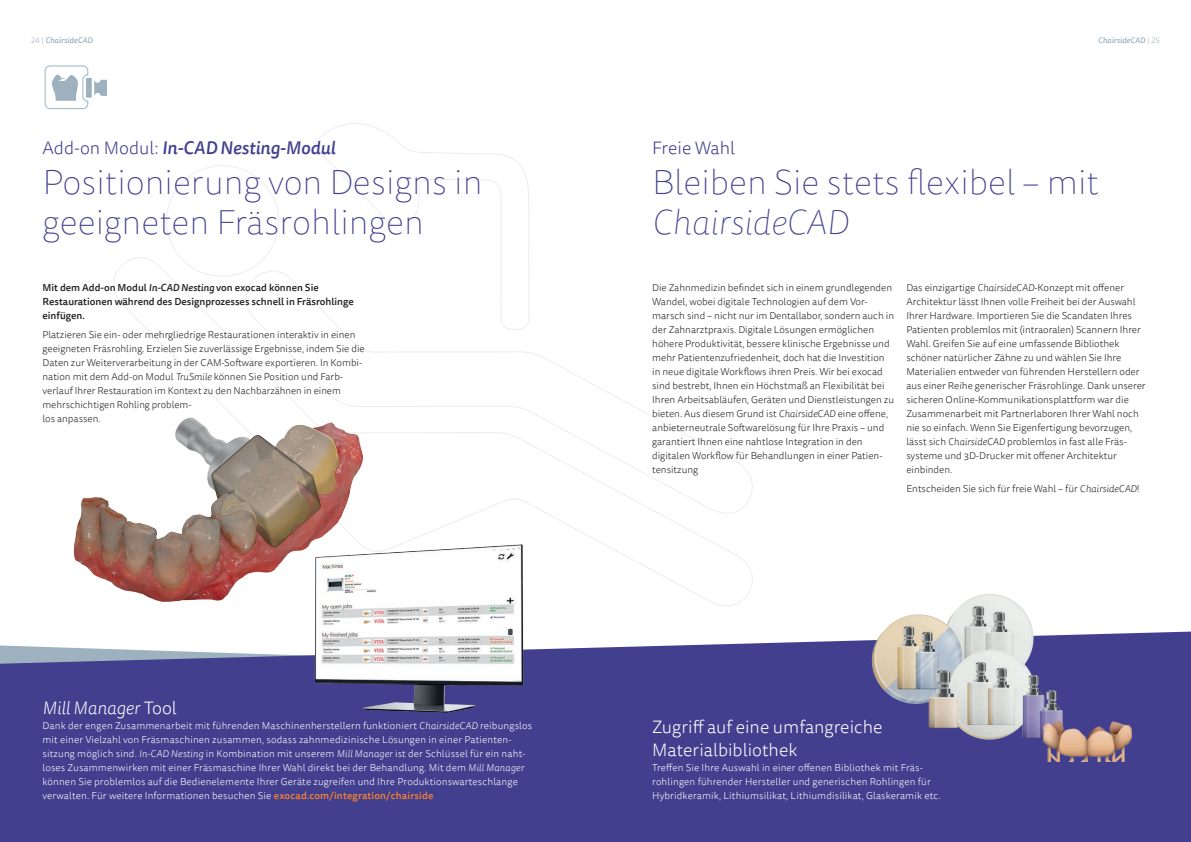
<style>
.page{position:relative;width:1191px;height:842px;background:#fff}
.page>*{position:absolute;margin:0;border:0;box-sizing:border-box;transform-origin:0 0}
.t1{font:100 35px/40px "Tisa Sans Pro";color:#413f8e}
.t2{font:italic 100 35px "Tisa Sans Pro";color:#413f8e}
.t3{font:300 18px/23px "Tisa Sans Pro";color:#fff}
.t4{font:italic 500 18px "Tisa Sans Pro";color:#413f8e}
.t5{font:italic 300 18px "Tisa Sans Pro";color:#fff}
.t6{font:300 18px "Tisa Sans Pro";letter-spacing:-.005em;color:#413f8e}
.t7{font:300 10px/14px "Tisa Sans Pro";color:#231f20}
.t8{font:300 10px/14px "Tisa Sans Pro";letter-spacing:.015em;color:#fff}
.t9{font:500 10px/14px "Tisa Sans Pro";color:#231f20}
.t10{font:italic 500 8px "Tisa Sans Pro";color:#9db2be}
.s1{font-weight:300;font-style:normal}
.s2{font-style:italic}
.s3{font-style:normal}
.s4{font-weight:500;color:#f48232}
</style>
<div class="page">
<div style="left:0;top:632px;width:1191px;height:210px;background:#413f8e"></div>
<svg style="left:244px;top:272px;width:509px;height:246px"></svg>
<svg style="left:312px;top:123px;width:217px;height:207px"></svg>
<svg style="left:166px;top:165px;width:113px;height:112px"></svg>
<img style="left:73px;top:394px;width:296px;height:208px">
<img style="left:955px;top:594px;width:78px;height:56px">
<img style="left:872px;top:611px;width:92px;height:93px">
<img style="left:945px;top:650px;width:90px;height:90px">
<img style="left:898px;top:657px;width:90px;height:91px">
<img style="left:997px;top:662px;width:90px;height:91px">
<svg style="left:45px;top:66px;width:62px;height:43px"></svg>
<img style="left:1042px;top:702px;width:90px;height:60px">
<img style="left:307px;top:540px;width:222px;height:181px">
<p class="t10" style="left:31px;top:34px;width:63px"><span class="s1">24 |</span> ChairsideCAD</p>
<p class="t10" style="left:1098px;top:34px;width:63px">ChairsideCAD <span class="s1">| 25</span></p>
<h2 class="t4" style="left:43px;top:136px;width:294px"><span class="s1">Add-on Modul:</span> In-CAD Nesting-Modul</h2>
<h1 class="t1" style="left:43px;top:164px;width:441px">Positionierung von Designs in geeigneten Fräsrohlingen</h1>
<p class="t9" style="left:43px;top:280px;width:313px">Mit dem Add-on Modul <span class="s2">In-CAD Nesting</span> von exocad können Sie<br>Restaurationen während des Designprozesses schnell in Fräsrohlinge einfügen.</p>
<p class="t7" style="left:43px;top:328px;width:324px">Platzieren Sie ein- oder mehrgliedrige Restaurationen interaktiv in einen geeigneten Fräsrohling. Erzielen Sie zuverlässige Ergebnisse, indem Sie die Daten zur Weiterverarbeitung in der CAM-Software exportieren. In Kombi&shy;nation mit dem Add-on Modul <span class="s2">TruSmile</span> können Sie Position und Farb&shy;verlauf Ihrer Restauration im Kontext zu den Nachbarzähnen in einem mehrschichtigen Rohling problem-<br>los anpassen.</p>
<h2 class="t5" style="left:43px;top:696px;width:136px">Mill Manager <span class="s3">Tool</span></h2>
<p class="t8" style="left:43px;top:719px;width:491px">Dank der engen Zusammenarbeit mit führenden Maschinenherstellern funktioniert <span class="s2">ChairsideCAD</span> reibungslos mit einer Vielzahl von Fräsmaschinen zusammen, sodass zahnmedizinische Lösungen in einer Patienten&shy;sitzung möglich sind. <span class="s2">In-CAD Nesting</span> in Kombination mit unserem <span class="s2">Mill Manager</span> ist der Schlüssel für ein naht&shy;loses Zusammenwirken mit einer Fräsmaschine Ihrer Wahl direkt bei der Behandlung. Mit dem <span class="s2">Mill Manager </span>können Sie problemlos auf die Bedienelemente Ihrer Geräte zugreifen und Ihre Produktionswarteschlange verwalten. Für weitere Informationen besuchen Sie <span class="s4">exocad.com/integration/chairside</span></p>
<h2 class="t6" style="left:652px;top:136px;width:84px">Freie Wahl</h2>
<h1 class="t1" style="left:652px;top:164px;width:448px">Bleiben Sie stets flexibel – mit</h1>
<h1 class="t2" style="left:652px;top:200px;width:198px">ChairsideCAD</h1>
<p class="t7" style="left:652px;top:281px;width:243px">Die Zahnmedizin befindet sich in einem grundlegenden Wandel, wobei digitale Technologien auf dem Vor&shy;marsch sind – nicht nur im Dentallabor, sondern auch in der Zahnarztpraxis. Digitale Lösungen ermöglichen höhere Produktivität, bessere klinische Ergebnisse und mehr Patientenzufriedenheit, doch hat die Investition in neue digitale Workflows ihren Preis. Wir bei exocad sind bestrebt, Ihnen ein Höchstmaß an Flexibilität bei Ihren Arbeitsabläufen, Geräten und Dienstleistungen zu bieten. Aus diesem Grund ist <span class="s2">ChairsideCAD</span> eine offene, anbieterneutrale Softwarelösung für Ihre Praxis – und garantiert Ihnen eine nahtlose Integration in den digitalen Workflow für Behandlungen in einer Patien&shy;tensitzung</p>
<p class="t7" style="left:906px;top:281px;width:241px">Das einzigartige <span class="s2">ChairsideCAD</span>-Konzept mit offener Architektur lässt Ihnen volle Freiheit bei der Auswahl Ihrer Hardware. Importieren Sie die Scandaten Ihres Patienten problemlos mit (intraoralen) Scannern Ihrer Wahl. Greifen Sie auf eine umfassende Bibliothek schöner natürlicher Zähne zu und wählen Sie Ihre Materialien entweder von führenden Herstellern oder aus einer Reihe generischer Fräsrohlinge. Dank unserer sicheren Online-Kommunikationsplattform war die Zusammenarbeit mit Partnerlaboren Ihrer Wahl noch nie so einfach. Wenn Sie Eigenfertigung bevorzugen, lässt sich <span class="s2">ChairsideCAD</span> problemlos in fast alle Fräs&shy;systeme und 3D-Drucker mit offener Architektur einbinden.</p>
<p class="t7" style="left:906px;top:482px;width:235px">Entscheiden Sie sich für freie Wahl – für <span class="s2">ChairsideCAD</span>!</p>
<h2 class="t3" style="left:652px;top:715px;width:232px">Zugriff auf eine umfangreiche<br>Materialbibliothek</h2>
<p class="t8" style="left:652px;top:761px;width:290px">Treffen Sie Ihre Auswahl in einer offenen Bibliothek mit Fräs&shy;rohlingen führender Hersteller und generischen Rohlingen für<br>Hybridkeramik, Lithiumsilikat, Lithiumdisilikat, Glaskeramik etc.</p>
</div>
